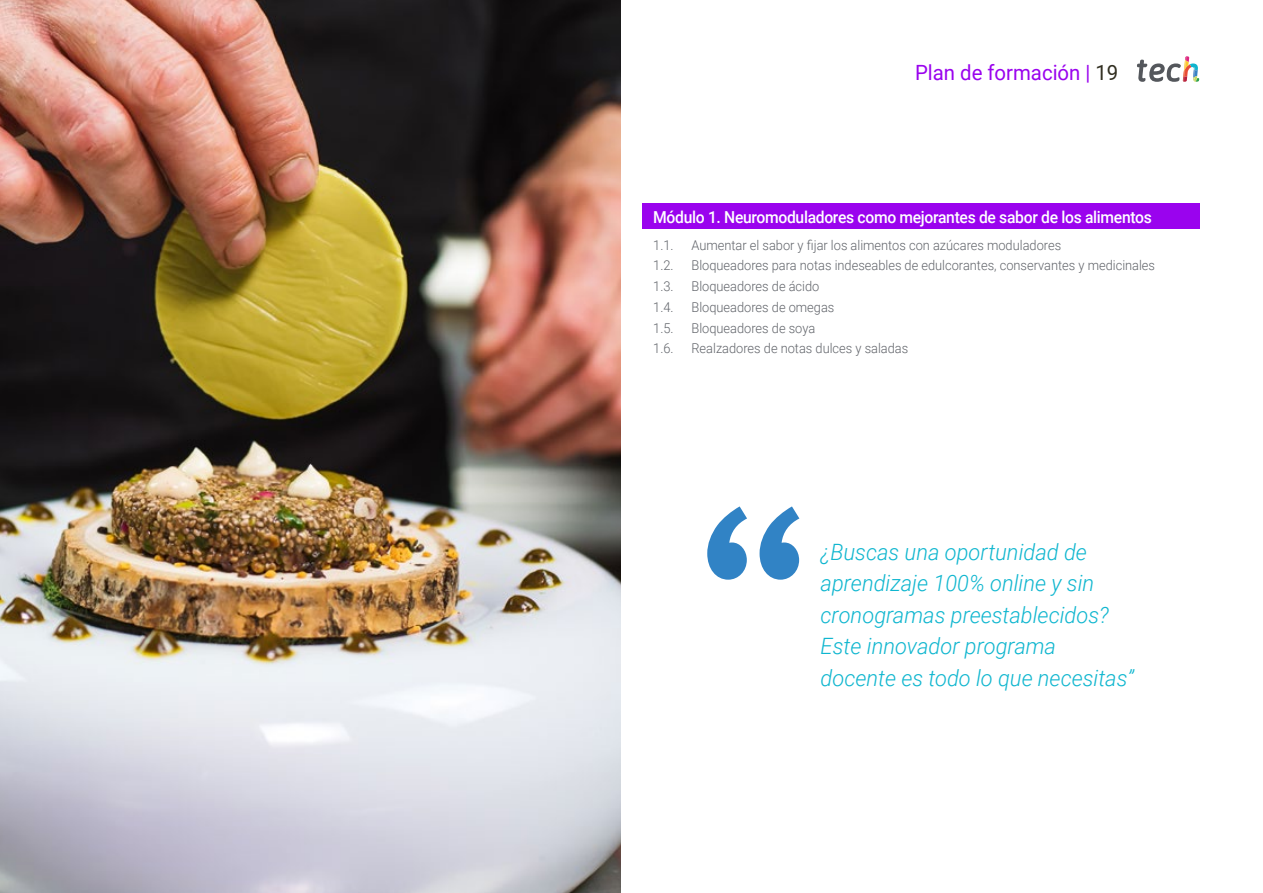
<style>
.page{position:relative;width:1263px;height:893px;background:#fff}
.page>*{position:absolute;margin:0;border:0;box-sizing:border-box;transform-origin:0 0}
.t1{font:italic 300 22.5px/31.5px "Roboto";color:#0fb6cf}
.t2{font:21px "Roboto";color:#9a03ee}
.t3{font:500 16.5px "Roboto";letter-spacing:-.02em;color:#fff;scale:.95 1}
.t4{font:300 13.5px "Roboto";color:#61646a;scale:.95 1}
.s1{color:#312e20}
</style>
<div class="page">
<img style="left:0;top:0;width:621px;height:893px">
<div style="left:642px;top:204px;width:557px;height:25px;background:#9a03ee"></div>
<svg style="left:1137px;top:56px;width:62px;height:26px"></svg>
<svg style="left:707px;top:506px;width:92px;height:74px"></svg>
<h2 class="t2" style="left:915px;top:57px;width:205px">Plan de formación | <span class="s1">19</span></h2>
<p class="t3" style="left:653px;top:205px;width:526px">Módulo 1. Neuromoduladores como mejorantes de sabor de los alimentos</p>
<p class="t4" style="left:653px;top:235px;width:23px">1.1.</p>
<p class="t4" style="left:691px;top:235px;width:391px">Aumentar el sabor y fijar los alimentos con azúcares moduladores</p>
<p class="t4" style="left:653px;top:256px;width:23px">1.2.</p>
<p class="t4" style="left:691px;top:256px;width:489px">Bloqueadores para notas indeseables de edulcorantes, conservantes y medicinales</p>
<p class="t4" style="left:653px;top:277px;width:23px">1.3.</p>
<p class="t4" style="left:691px;top:277px;width:136px">Bloqueadores de ácido</p>
<p class="t4" style="left:653px;top:298px;width:23px">1.4.</p>
<p class="t4" style="left:691px;top:298px;width:152px">Bloqueadores de omegas</p>
<p class="t4" style="left:653px;top:318px;width:23px">1.5.</p>
<p class="t4" style="left:691px;top:318px;width:132px">Bloqueadores de soya</p>
<p class="t4" style="left:653px;top:339px;width:23px">1.6.</p>
<p class="t4" style="left:691px;top:339px;width:230px">Realzadores de notas dulces y saladas</p>
<h1 class="t1" style="left:821px;top:535px;width:315px">¿Buscas una oportunidad de aprendizaje 100% online y sin cronogramas preestablecidos?<br>Este innovador programa docente es todo lo que necesitas”</h1>
</div>
